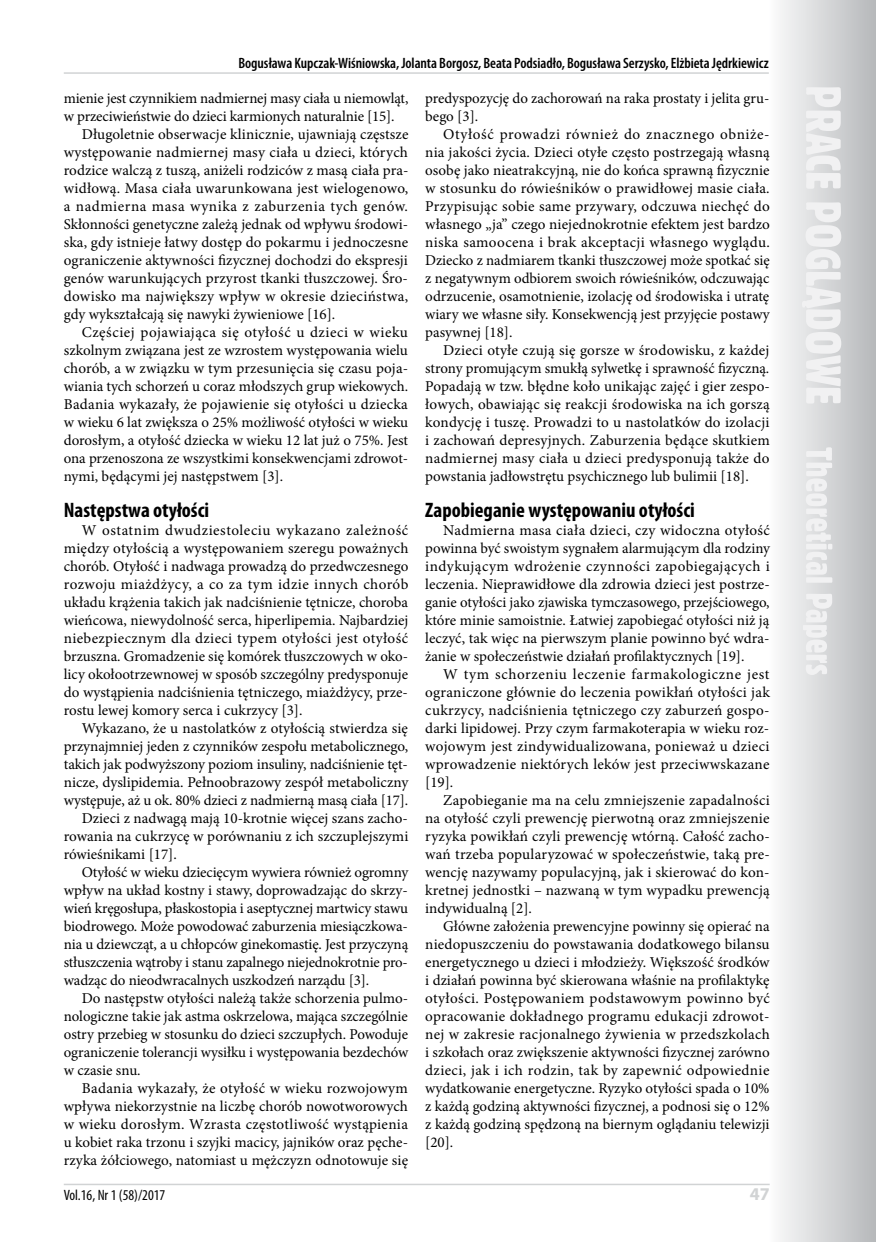
<style>
.page{position:relative;width:876px;height:1242px;background:#fff}
.page>*{position:absolute;margin:0;border:0;box-sizing:border-box;transform-origin:0 0}
.t1{font:700 condensed 21px "Myriad Pro";color:#000}
.t2{font:700 18px "Myriad Pro";color:#d1d3d4}
.t3{font:15px/18px "Minion Pro";color:#000;text-align:justify}
.t4{font:15px "Minion Pro";letter-spacing:.02em;color:#000}
.t5{font:600 condensed 15px "Myriad Pro";letter-spacing:-.005em;color:#000}
.t6{font:15px "Minion Pro";letter-spacing:.035em;color:#000}
.t7{font:15px "Minion Pro";letter-spacing:.025em;color:#000}
.t8{font:condensed 15px "Myriad Pro";color:#000}
</style>
<div class="page">
<svg style="left:780px;top:0;width:96px;height:1242px"></svg>
<svg style="left:802px;top:87px;width:39px;height:588px"></svg>
<hr style="left:64px;top:1183px;width:706px;height:2px;background:#d1d3d4">
<hr style="left:64px;top:72px;width:705px;height:2px;background:#d1d3d4">
<p class="t5" style="left:238px;top:54px;width:532px">Bogusława Kupczak-Wiśniowska, Jolanta Borgosz, Beata Podsiadło, Bogusława Serzysko, Elżbieta Jędrkiewicz</p>
<p class="t3" style="left:64px;top:89px;width:346px">mienie jest czynnikiem nadmiernej masy ciała u niemowląt,</p>
<p class="t3" style="left:64px;top:107px;width:332px">w przeciwieństwie do dzieci karmionych naturalnie [15].</p>
<p class="t3" style="left:82px;top:125px;width:328px">Długoletnie obserwacje klinicznie, ujawniają częstsze</p>
<p class="t3" style="left:64px;top:143px;width:346px">występowanie nadmiernej masy ciała u dzieci, których</p>
<p class="t3" style="left:64px;top:161px;width:346px">rodzice walczą z tuszą, aniżeli rodziców z masą ciała pra-</p>
<p class="t4" style="left:64px;top:178px;width:346px">widłową. Masa ciała uwarunkowana jest wielogenowo,</p>
<p class="t6" style="left:64px;top:196px;width:346px">a nadmierna masa wynika z zaburzenia tych genów.</p>
<p class="t3" style="left:64px;top:215px;width:346px">Skłonności genetyczne zależą jednak od wpływu środowi-</p>
<p class="t3" style="left:64px;top:233px;width:346px">ska, gdy istnieje łatwy dostęp do pokarmu i jednoczesne</p>
<p class="t3" style="left:64px;top:251px;width:346px">ograniczenie aktywności fizycznej dochodzi do ekspresji</p>
<p class="t3" style="left:64px;top:269px;width:346px">genów warunkujących przyrost tkanki tłuszczowej. Śro-</p>
<p class="t7" style="left:64px;top:286px;width:346px">dowisko ma największy wpływ w okresie dzieciństwa,</p>
<p class="t3" style="left:64px;top:305px;width:273px">gdy wykształcają się nawyki żywieniowe [16].</p>
<p class="t6" style="left:82px;top:322px;width:328px">Częściej pojawiająca się otyłość u dzieci w wieku</p>
<p class="t3" style="left:64px;top:341px;width:346px">szkolnym związana jest ze wzrostem występowania wielu</p>
<p class="t3" style="left:64px;top:359px;width:346px">chorób, a w związku w tym przesunięcia się czasu poja-</p>
<p class="t3" style="left:64px;top:377px;width:346px">wiania tych schorzeń u coraz młodszych grup wiekowych.</p>
<p class="t3" style="left:64px;top:395px;width:346px">Badania wykazały, że pojawienie się otyłości u dziecka</p>
<p class="t3" style="left:64px;top:413px;width:346px">w wieku 6 lat zwiększa o 25% możliwość otyłości w wieku</p>
<p class="t3" style="left:64px;top:431px;width:346px">dorosłym, a otyłość dziecka w wieku 12 lat już o 75%. Jest</p>
<p class="t3" style="left:64px;top:449px;width:346px">ona przenoszona ze wszystkimi konsekwencjami zdrowot-</p>
<p class="t3" style="left:64px;top:467px;width:221px">nymi, będącymi jej następstwem [3].</p>
<h1 class="t1" style="left:64px;top:497px;width:147px">Następstwa otyłości</h1>
<p class="t3" style="left:64px;top:521px;width:346px;text-indent:18px">W ostatnim dwudziestoleciu wykazano zależność między otyłością a występowaniem szeregu poważnych chorób. Otyłość i nadwaga prowadzą do przedwczesnego rozwoju miażdżycy, a co za tym idzie innych chorób układu krążenia takich jak nadciśnienie tętnicze, choroba wieńcowa, niewydolność serca, hiperlipemia. Najbardziej niebezpiecznym dla dzieci typem otyłości jest otyłość brzuszna. Gromadzenie się komórek tłuszczowych w oko&shy;licy okołootrzewnowej w sposób szczególny predysponuje do wystąpienia nadciśnienia tętniczego, miażdżycy, prze&shy;rostu lewej komory serca i cukrzycy [3].</p>
<p class="t3" style="left:82px;top:719px;width:328px">Wykazano, że u nastolatków z otyłością stwierdza się</p>
<p class="t3" style="left:64px;top:737px;width:346px">przynajmniej jeden z czynników zespołu metabolicznego,</p>
<p class="t3" style="left:64px;top:755px;width:346px">takich jak podwyższony poziom insuliny, nadciśnienie tęt-</p>
<p class="t3" style="left:64px;top:773px;width:346px">nicze, dyslipidemia. Pełnoobrazowy zespół metaboliczny</p>
<p class="t3" style="left:64px;top:791px;width:346px">występuje, aż u ok. 80% dzieci z nadmierną masą ciała [17].</p>
<p class="t3" style="left:82px;top:809px;width:328px">Dzieci z nadwagą mają 10-krotnie więcej szans zacho-</p>
<p class="t3" style="left:64px;top:827px;width:346px">rowania na cukrzycę w porównaniu z ich szczuplejszymi</p>
<p class="t3" style="left:64px;top:845px;width:115px">rówieśnikami [17].</p>
<p class="t3" style="left:82px;top:863px;width:328px">Otyłość w wieku dziecięcym wywiera również ogromny</p>
<p class="t3" style="left:64px;top:881px;width:346px">wpływ na układ kostny i stawy, doprowadzając do skrzy-</p>
<p class="t3" style="left:64px;top:899px;width:346px">wień kręgosłupa, płaskostopia i aseptycznej martwicy stawu</p>
<p class="t3" style="left:64px;top:917px;width:346px">biodrowego. Może powodować zaburzenia miesiączkowa-</p>
<p class="t3" style="left:64px;top:935px;width:346px">nia u dziewcząt, a u chłopców ginekomastię. Jest przyczyną</p>
<p class="t3" style="left:64px;top:953px;width:346px">stłuszczenia wątroby i stanu zapalnego niejednokrotnie pro-</p>
<p class="t3" style="left:64px;top:971px;width:307px">wadząc do nieodwracalnych uszkodzeń narządu [3].</p>
<p class="t3" style="left:82px;top:989px;width:328px">Do następstw otyłości należą także schorzenia pulmo-</p>
<p class="t3" style="left:64px;top:1007px;width:346px">nologiczne takie jak astma oskrzelowa, mająca szczególnie</p>
<p class="t3" style="left:64px;top:1025px;width:346px">ostry przebieg w stosunku do dzieci szczupłych. Powoduje</p>
<p class="t3" style="left:64px;top:1043px;width:346px">ograniczenie tolerancji wysiłku i występowania bezdechów</p>
<p class="t3" style="left:64px;top:1061px;width:78px">w czasie snu.</p>
<p class="t4" style="left:82px;top:1078px;width:328px">Badania wykazały, że otyłość w wieku rozwojowym</p>
<p class="t3" style="left:64px;top:1097px;width:346px">wpływa niekorzystnie na liczbę chorób nowotworowych</p>
<p class="t4" style="left:64px;top:1114px;width:346px">w wieku dorosłym. Wzrasta częstotliwość wystąpienia</p>
<p class="t3" style="left:64px;top:1133px;width:346px">u kobiet raka trzonu i szyjki macicy, jajników oraz pęche-</p>
<p class="t3" style="left:64px;top:1151px;width:346px">rzyka żółciowego, natomiast u mężczyzn odnotowuje się</p>
<p class="t3" style="left:425px;top:89px;width:346px">predyspozycję do zachorowań na raka prostaty i jelita gru&shy;bego [3].</p>
<p class="t3" style="left:425px;top:125px;width:346px;text-indent:18px">Otyłość prowadzi również do znacznego obniże&shy;nia jakości życia. Dzieci otyłe często postrzegają własną osobę jako nieatrakcyjną, nie do końca sprawną fizycznie w stosunku do rówieśników o prawidłowej masie ciała.<br>Przypisując sobie same przywary, odczuwa niechęć do własnego „ja” czego niejednokrotnie efektem jest bardzo niska samoocena i brak akceptacji własnego wyglądu.<br>Dziecko z nadmiarem tkanki tłuszczowej może spotkać się z negatywnym odbiorem swoich rówieśników, odczuwając odrzucenie, osamotnienie, izolację od środowiska i utratę wiary we własne siły. Konsekwencją jest przyjęcie postawy pasywnej [18].</p>
<p class="t3" style="left:425px;top:341px;width:346px;text-indent:18px">Dzieci otyłe czują się gorsze w środowisku, z każdej strony promującym smukłą sylwetkę i sprawność fizyczną.<br>Popadają w tzw. błędne koło unikając zajęć i gier zespo&shy;łowych, obawiając się reakcji środowiska na ich gorszą kondycję i tuszę. Prowadzi to u nastolatków do izolacji i zachowań depresyjnych. Zaburzenia będące skutkiem nadmiernej masy ciała u dzieci predysponują także do powstania jadłowstrętu psychicznego lub bulimii [18].</p>
<h1 class="t1" style="left:425px;top:497px;width:271px">Zapobieganie występowaniu otyłości</h1>
<p class="t3" style="left:425px;top:521px;width:346px;text-indent:18px">Nadmierna masa ciała dzieci, czy widoczna otyłość powinna być swoistym sygnałem alarmującym dla rodziny indykującym wdrożenie czynności zapobiegających i leczenia. Nieprawidłowe dla zdrowia dzieci jest postrze&shy;ganie otyłości jako zjawiska tymczasowego, przejściowego, które minie samoistnie. Łatwiej zapobiegać otyłości niż ją leczyć, tak więc na pierwszym planie powinno być wdra&shy;żanie w społeczeństwie działań profilaktycznych [19].</p>
<p class="t3" style="left:425px;top:665px;width:346px;text-indent:18px">W tym schorzeniu leczenie farmakologiczne jest ograniczone głównie do leczenia powikłań otyłości jak cukrzycy, nadciśnienia tętniczego czy zaburzeń gospo&shy;darki lipidowej. Przy czym farmakoterapia w wieku roz&shy;wojowym jest zindywidualizowana, ponieważ u dzieci wprowadzenie niektórych leków jest przeciwwskazane [19].</p>
<p class="t3" style="left:425px;top:791px;width:346px;text-indent:18px">Zapobieganie ma na celu zmniejszenie zapadalności na otyłość czyli prewencję pierwotną oraz zmniejszenie ryzyka powikłań czyli prewencję wtórną. Całość zacho&shy;wań trzeba popularyzować w społeczeństwie, taką pre&shy;wencję nazywamy populacyjną, jak i skierować do kon&shy;kretnej jednostki – nazwaną w tym wypadku prewencją indywidualną [2].</p>
<p class="t3" style="left:425px;top:917px;width:346px;text-indent:18px">Główne założenia prewencyjne powinny się opierać na niedopuszczeniu do powstawania dodatkowego bilansu energetycznego u dzieci i młodzieży. Większość środków i działań powinna być skierowana właśnie na profilaktykę otyłości. Postępowaniem podstawowym powinno być opracowanie dokładnego programu edukacji zdrowot&shy;nej w zakresie racjonalnego żywienia w przedszkolach i szkołach oraz zwiększenie aktywności fizycznej zarówno dzieci, jak i ich rodzin, tak by zapewnić odpowiednie wydatkowanie energetyczne. Ryzyko otyłości spada o 10% z każdą godziną aktywności fizycznej, a podnosi się o 12% z każdą godziną spędzoną na biernym oglądaniu telewizji [20].</p>
<p class="t8" style="left:64px;top:1186px;width:103px">Vol.16, Nr 1 (58)/2017</p>
<p class="t2" style="left:750px;top:1182px;width:21px">47</p>
</div>
